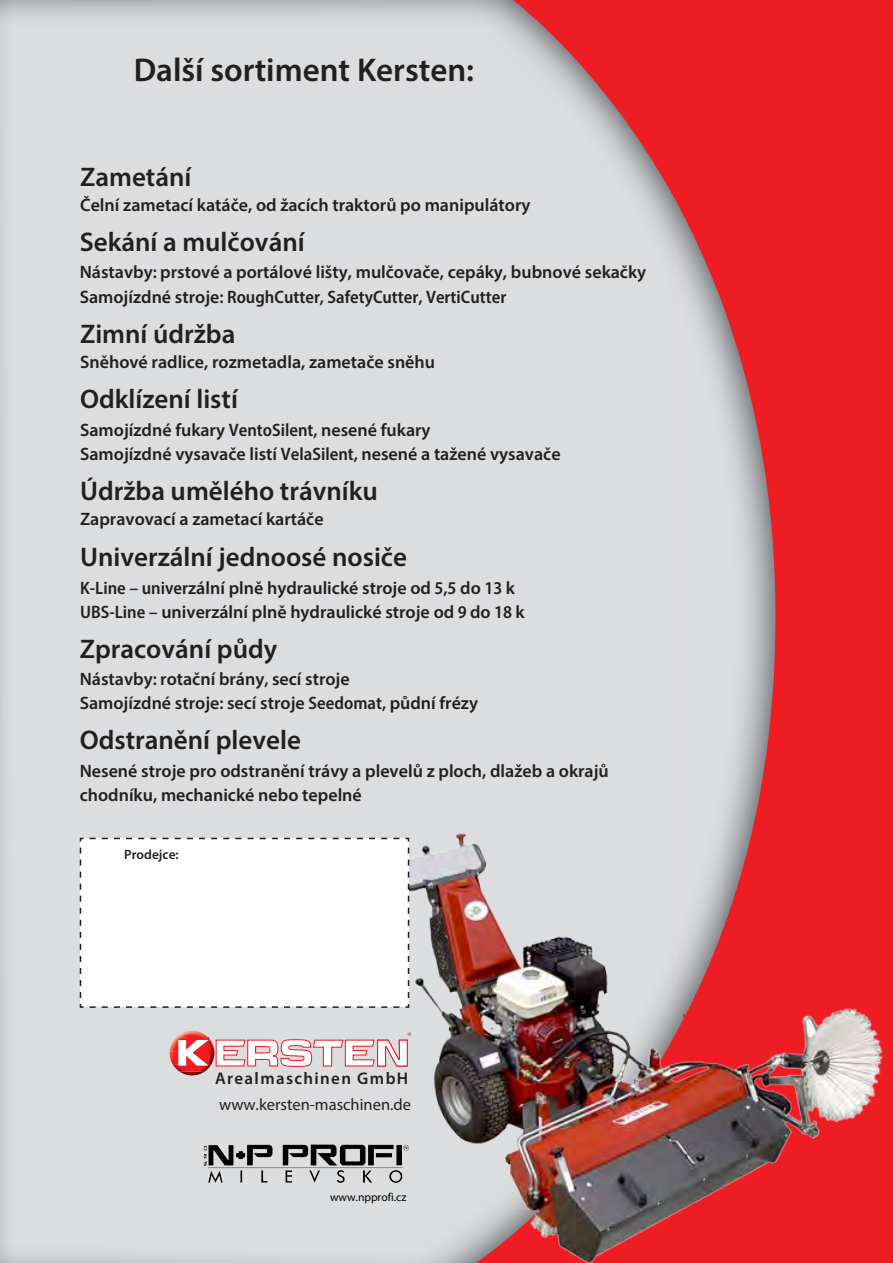
<style>
.page{position:relative;width:893px;height:1263px;background:#ee1d23}
.page>*{position:absolute;margin:0;border:0;box-sizing:border-box;transform-origin:0 0}
.t1{font:600 33px "Myriad Pro";color:#231f20}
.t2{font:600 27px "Myriad Pro";color:#231f20}
.t3{font:600 18px/24.2px "Myriad Pro";color:#231f20}
.t4{font:600 16.95px "Myriad Pro";letter-spacing:.08em;color:#231f20}
.t5{font:16.5px "Myriad Pro";color:#231f20}
.t6{font:600 13.5px "Myriad Pro";color:#231f20}
.t7{font:11.55px "Myriad Pro";color:#000}
.t8{font:300 condensed 10.95px "Myriad Pro";color:#ee1d23}
.s1{font-stretch:semi-condensed}
</style>
<div class="page">
<div style="left:0;top:0;width:361px;height:1263px;background:#dcdddf"></div>
<div style="left:361px;top:0;width:260px;height:834px;background:#dcdddf"></div>
<img style="left:620px;top:114px;width:52px;height:720px">
<img style="left:672px;top:194px;width:52px;height:640px">
<img style="left:724px;top:308px;width:51px;height:526px">
<img style="left:343px;top:834px;width:540px;height:429px">
<img style="left:361px;top:1210px;width:179px;height:53px">
<div style="left:79px;top:837px;width:331px;height:171px;background:#fff"></div>
<img style="left:176px;top:1031px;width:32px;height:7px">
<img style="left:179px;top:1071px;width:26px;height:4px">
<img style="left:170px;top:1038px;width:38px;height:27px">
<img style="left:208px;top:1038px;width:6px;height:31px">
<img style="left:173px;top:1065px;width:35px;height:6px">
<svg style="left:178px;top:1040px;width:30px;height:25px"></svg>
<svg style="left:215px;top:1039px;width:193px;height:28px;background:#efc7c9"></svg>
<img style="left:203px;top:1143px;width:206px;height:41px">
<h1 class="t1" style="left:134px;top:49px;width:342px">Další sortiment Kersten:</h1>
<h2 class="t2" style="left:80px;top:160px;width:113px">Zametání</h2>
<p class="t3" style="left:80px;top:193px;width:452px">Čelní zametací katáče, od žacích traktorů po manipulátory</p>
<h2 class="t2" style="left:80px;top:225px;width:226px">Sekání a mulčování</h2>
<p class="t3" style="left:80px;top:260px;width:568px">Nástavby<span class="s1">:</span> prstové a portálové lišty, mulčovače, cepáky, bubnové sekačky<br>Samojízdné stroje<span class="s1">: RoughCutter, SafetyCutter, VertiCutter</span></p>
<h2 class="t2" style="left:80px;top:317px;width:157px">Zimní údržba</h2>
<p class="t3" style="left:80px;top:350px;width:356px">Sněhové radlice, rozmetadla, zametače sněhu</p>
<h2 class="t2" style="left:80px;top:382px;width:159px">Odklízení listí</h2>
<p class="t3" style="left:80px;top:417px;width:482px">Samojízdné fukary <span class="s1">VentoSilent,</span> nesené fukary<br>Samojízdné vysavače listí <span class="s1">VelaSilent,</span> nesené a tažené vysavače</p>
<h2 class="t2" style="left:80px;top:474px;width:299px">Údržba umělého trávníku</h2>
<p class="t3" style="left:80px;top:506px;width:245px">Zapravovací a zametací kartáče</p>
<h2 class="t2" style="left:80px;top:540px;width:328px">Univerzální jednoosé nosiče</h2>
<p class="t3" style="left:80px;top:575px;width:446px"><span class="s1">K-Line – univer</span>zální plně hydraulické stroje od <span class="s1">5,5</span> do <span class="s1">13</span> k<br><span class="s1">UBS-Line –</span> univerzální plně hydraulické stroje od <span class="s1">9</span> do <span class="s1">18</span> k</p>
<h2 class="t2" style="left:80px;top:631px;width:199px">Zpracování půdy</h2>
<p class="t3" style="left:80px;top:666px;width:400px">Nástavby<span class="s1">:</span> rotační brány<span class="s1">,</span> secí stroje<br>Samojízdné stroje<span class="s1">:</span> secí stroje <span class="s1">Seedomat,</span> půdní frézy</p>
<h2 class="t2" style="left:80px;top:723px;width:223px">Odstranění plevele</h2>
<p class="t3" style="left:80px;top:758px;width:531px;line-height:23.7px">Nesené stroje pro odstranění trávy a plevelů z ploch, dlažeb a okrajů chodníku, mechanické nebo tepelné</p>
<p class="t6" style="left:124px;top:845px;width:56px">Prodejce:</p>
<p class="t8" style="left:407px;top:1030px;width:6px">®</p>
<p class="t4" style="left:215px;top:1068px;width:195px">Arealmaschinen GmbH</p>
<p class="t5" style="left:219px;top:1094px;width:193px">www.kersten-maschinen.de</p>
<p class="t7" style="left:330px;top:1190px;width:78px">www.npprofi.cz</p>
</div>
